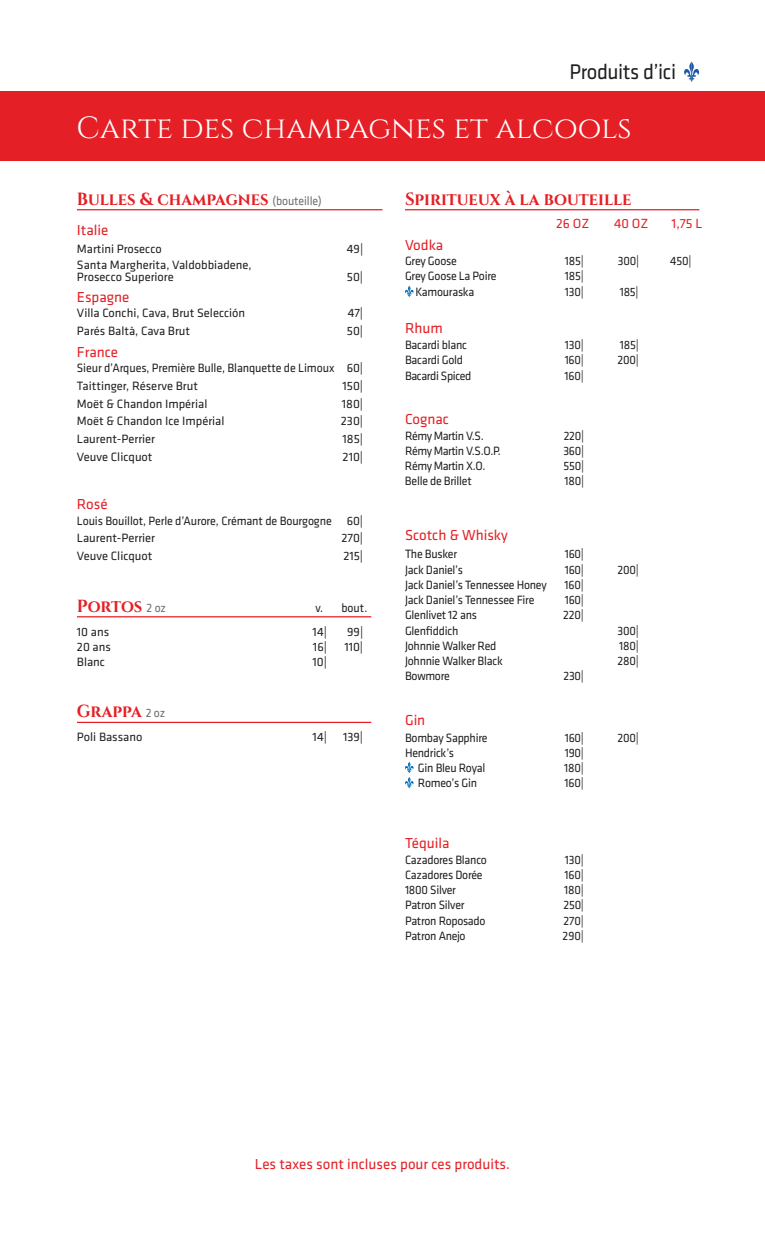
<style>
.page{position:relative;width:765px;height:1260px;background:#fff}
.page>*{position:absolute;margin:0;border:0;box-sizing:border-box;transform-origin:0 0}
.t1{font:30.62px "Cinzel";color:#fff}
.t2{font:22px "Klavika Basic";letter-spacing:-.02em;color:#231f20;scale:.95 1}
.t3{font:700 17.5px "Cinzel";color:#e41f25;scale:.95 1}
.t4{font:15px "Klavika Basic";color:#e41f25}
.t5{font:13.75px "Klavika Basic";color:#e41f25}
.t6{font:12.5px "Klavika Basic";letter-spacing:-.02em;color:#231f20;scale:.95 1}
.t7{font:12.5px/16.2px "Klavika Basic";color:#231f20}
.t8{font:12.5px/17.9px "Klavika Basic";letter-spacing:-.02em;color:#231f20;scale:.96 1}
.t9{font:12.5px "Klavika Basic";letter-spacing:-.02em;color:#231f20}
.s1{font-family:"Klavika Basic";font-weight:400;font-size:12.5px;color:#6c6d70}
</style>
<div class="page">
<svg style="left:684px;top:62px;width:16px;height:20px"></svg>
<hr style="left:77px;top:209px;width:306px;height:1px;background:#e41f25">
<hr style="left:77px;top:616px;width:294px;height:1px;background:#e41f25">
<hr style="left:77px;top:722px;width:294px;height:1px;background:#e41f25">
<hr style="left:405px;top:209px;width:294px;height:1px;background:#e41f25">
<svg style="left:405px;top:286px;width:9px;height:11px"></svg>
<svg style="left:405px;top:762px;width:9px;height:26px"></svg>
<div style="left:0;top:91px;width:765px;height:70px;background:#e41f25"></div>
<h2 class="t2" style="left:570px;top:58px;width:114px">Produits d’ici</h2>
<h1 class="t1" style="left:77px;top:108px;width:557px">CARTE DES CHAMPAGNES ET ALCOOLS</h1>
<h3 class="t3" style="left:77px;top:188px;width:259px">Bulles &amp; champagnes <span class="s1">(bouteille)</span></h3>
<p class="t4" style="left:77px;top:220px;width:33px">Italie</p>
<p class="t7" style="left:77px;top:240px;width:176px">Martini Prosecco<br>Santa Margherita, Valdobbiadene,</p>
<p class="t7" style="left:77px;top:269px;width:98px">Prosecco Superiore</p>
<p class="t9" style="left:347px;top:240px;width:18px">49|</p>
<p class="t9" style="left:347px;top:269px;width:18px">50|</p>
<p class="t4" style="left:77px;top:287px;width:54px">Espagne</p>
<p class="t7" style="left:77px;top:304px;width:170px">Villa Conchi, Cava, Brut Selección</p>
<p class="t9" style="left:348px;top:305px;width:17px">47|</p>
<p class="t7" style="left:77px;top:322px;width:115px">Parés Baltà, Cava Brut</p>
<p class="t9" style="left:347px;top:323px;width:18px">50|</p>
<p class="t4" style="left:77px;top:342px;width:43px">France</p>
<p class="t8" style="left:77px;top:358px;width:300px">Sieur d’Arques, Première Bulle, Blanquette de Limoux 60|<br>Taittinger, Réserve Brut</p>
<p class="t9" style="left:343px;top:377px;width:22px">150|</p>
<p class="t7" style="left:77px;top:395px;width:132px">Moët &amp; Chandon Impérial</p>
<p class="t9" style="left:342px;top:395px;width:23px">180|</p>
<p class="t7" style="left:77px;top:413px;width:149px">Moët &amp; Chandon Ice Impérial</p>
<p class="t9" style="left:341px;top:413px;width:24px">230|</p>
<p class="t7" style="left:77px;top:431px;width:80px">Laurent-Perrier</p>
<p class="t9" style="left:343px;top:431px;width:22px">185|</p>
<p class="t7" style="left:77px;top:449px;width:77px">Veuve Clicquot</p>
<p class="t9" style="left:343px;top:449px;width:22px">210|</p>
<p class="t4" style="left:77px;top:495px;width:32px">Rosé</p>
<p class="t8" style="left:77px;top:511px;width:300px">Louis Bouillot, Perle d’Aurore, Crémant de Bourgogne 60|<br>Laurent-Perrier</p>
<p class="t9" style="left:341px;top:530px;width:23px">270|</p>
<p class="t7" style="left:77px;top:548px;width:77px">Veuve Clicquot</p>
<p class="t9" style="left:343px;top:548px;width:21px">215|</p>
<h3 class="t3" style="left:77px;top:595px;width:95px">Portos <span class="s1">2 oz</span></h3>
<p class="t6" style="left:316px;top:599px;width:56px">v. bout.</p>
<p class="t9" style="left:77px;top:623px;width:34px">10 ans</p>
<p class="t9" style="left:313px;top:623px;width:16px">14|</p>
<p class="t9" style="left:347px;top:623px;width:17px">99|</p>
<p class="t9" style="left:77px;top:638px;width:35px">20 ans</p>
<p class="t9" style="left:313px;top:638px;width:15px">16|</p>
<p class="t9" style="left:344px;top:638px;width:20px">110|</p>
<p class="t9" style="left:77px;top:654px;width:30px">Blanc</p>
<p class="t9" style="left:312px;top:654px;width:16px">10|</p>
<h3 class="t3" style="left:77px;top:700px;width:94px">Grappa <span class="s1">2 oz</span></h3>
<p class="t7" style="left:77px;top:728px;width:67px">Poli Bassano</p>
<p class="t9" style="left:313px;top:729px;width:16px">14|</p>
<p class="t9" style="left:343px;top:729px;width:22px">139|</p>
<h3 class="t3" style="left:405px;top:188px;width:240px">Spiritueux à la bouteille</h3>
<p class="t5" style="left:556px;top:214px;width:35px">26 OZ</p>
<p class="t5" style="left:614px;top:214px;width:36px">40 OZ</p>
<p class="t5" style="left:672px;top:214px;width:32px">1,75 L</p>
<p class="t4" style="left:405px;top:235px;width:40px">Vodka</p>
<p class="t6" style="left:415px;top:284px;width:63px">Kamouraska</p>
<p class="t6" style="left:565px;top:284px;width:21px">130|</p>
<p class="t6" style="left:620px;top:284px;width:21px">185|</p>
<p class="t6" style="left:405px;top:252px;width:56px">Grey Goose</p>
<p class="t6" style="left:565px;top:253px;width:21px">185|</p>
<p class="t6" style="left:618px;top:253px;width:24px">300|</p>
<p class="t6" style="left:670px;top:253px;width:24px">450|</p>
<p class="t6" style="left:405px;top:268px;width:98px">Grey Goose La Poire</p>
<p class="t6" style="left:565px;top:268px;width:21px">185|</p>
<p class="t4" style="left:405px;top:318px;width:39px">Rhum</p>
<p class="t6" style="left:405px;top:337px;width:67px">Bacardi blanc</p>
<p class="t6" style="left:565px;top:337px;width:21px">130|</p>
<p class="t6" style="left:620px;top:337px;width:21px">185|</p>
<p class="t6" style="left:405px;top:352px;width:63px">Bacardi Gold</p>
<p class="t6" style="left:565px;top:352px;width:22px">160|</p>
<p class="t6" style="left:618px;top:352px;width:24px">200|</p>
<p class="t6" style="left:405px;top:367px;width:71px">Bacardi Spiced</p>
<p class="t6" style="left:565px;top:367px;width:22px">160|</p>
<p class="t4" style="left:405px;top:409px;width:45px">Cognac</p>
<p class="t6" style="left:405px;top:428px;width:84px">Rémy Martin V.S.</p>
<p class="t6" style="left:564px;top:428px;width:23px">220|</p>
<p class="t6" style="left:405px;top:443px;width:103px">Rémy Martin V.S.O.P.</p>
<p class="t6" style="left:563px;top:443px;width:23px">360|</p>
<p class="t6" style="left:405px;top:458px;width:86px">Rémy Martin X.O.</p>
<p class="t6" style="left:563px;top:458px;width:23px">550|</p>
<p class="t6" style="left:405px;top:473px;width:72px">Belle de Brillet</p>
<p class="t6" style="left:565px;top:473px;width:22px">180|</p>
<p class="t4" style="left:405px;top:525px;width:105px">Scotch &amp; Whisky</p>
<p class="t6" style="left:405px;top:546px;width:56px">The Busker</p>
<p class="t6" style="left:565px;top:546px;width:22px">160|</p>
<p class="t6" style="left:405px;top:561px;width:63px">Jack Daniel’s</p>
<p class="t6" style="left:565px;top:561px;width:22px">160|</p>
<p class="t6" style="left:618px;top:561px;width:24px">200|</p>
<p class="t6" style="left:405px;top:576px;width:151px">Jack Daniel’s Tennessee Honey</p>
<p class="t6" style="left:565px;top:576px;width:22px">160|</p>
<p class="t6" style="left:405px;top:592px;width:138px">Jack Daniel’s Tennessee Fire</p>
<p class="t6" style="left:565px;top:592px;width:22px">160|</p>
<p class="t6" style="left:405px;top:607px;width:77px">Glenlivet 12 ans</p>
<p class="t6" style="left:563px;top:607px;width:23px">220|</p>
<p class="t6" style="left:405px;top:622px;width:58px">Glenfiddich</p>
<p class="t6" style="left:618px;top:622px;width:24px">300|</p>
<p class="t6" style="left:405px;top:637px;width:98px">Johnnie Walker Red</p>
<p class="t6" style="left:619px;top:637px;width:22px">180|</p>
<p class="t6" style="left:405px;top:653px;width:104px">Johnnie Walker Black</p>
<p class="t6" style="left:618px;top:653px;width:24px">280|</p>
<p class="t6" style="left:405px;top:668px;width:49px">Bowmore</p>
<p class="t6" style="left:564px;top:668px;width:23px">230|</p>
<p class="t4" style="left:405px;top:711px;width:22px">Gin</p>
<p class="t6" style="left:405px;top:729px;width:88px">Bombay Sapphire</p>
<p class="t6" style="left:565px;top:729px;width:22px">160|</p>
<p class="t6" style="left:618px;top:729px;width:24px">200|</p>
<p class="t6" style="left:405px;top:744px;width:53px">Hendrick’s</p>
<p class="t6" style="left:565px;top:744px;width:22px">190|</p>
<p class="t6" style="left:418px;top:760px;width:72px">Gin Bleu Royal</p>
<p class="t6" style="left:564px;top:760px;width:22px">180|</p>
<p class="t6" style="left:418px;top:775px;width:64px">Romeo’s Gin</p>
<p class="t6" style="left:565px;top:775px;width:22px">160|</p>
<p class="t4" style="left:405px;top:833px;width:46px">Téquila</p>
<p class="t6" style="left:405px;top:851px;width:88px">Cazadores Blanco</p>
<p class="t6" style="left:565px;top:851px;width:21px">130|</p>
<p class="t6" style="left:405px;top:867px;width:83px">Cazadores Dorée</p>
<p class="t6" style="left:565px;top:867px;width:22px">160|</p>
<p class="t6" style="left:405px;top:882px;width:55px">1800 Silver</p>
<p class="t6" style="left:564px;top:882px;width:22px">180|</p>
<p class="t6" style="left:405px;top:897px;width:64px">Patron Silver</p>
<p class="t6" style="left:564px;top:897px;width:23px">250|</p>
<p class="t6" style="left:405px;top:927px;width:65px">Patron Anejo</p>
<p class="t6" style="left:563px;top:927px;width:24px">290|</p>
<p class="t6" style="left:405px;top:912px;width:86px">Patron Roposado</p>
<p class="t6" style="left:563px;top:912px;width:23px">270|</p>
<p class="t4" style="left:255px;top:1154px;width:257px">Les taxes sont incluses pour ces produits.</p>
</div>
